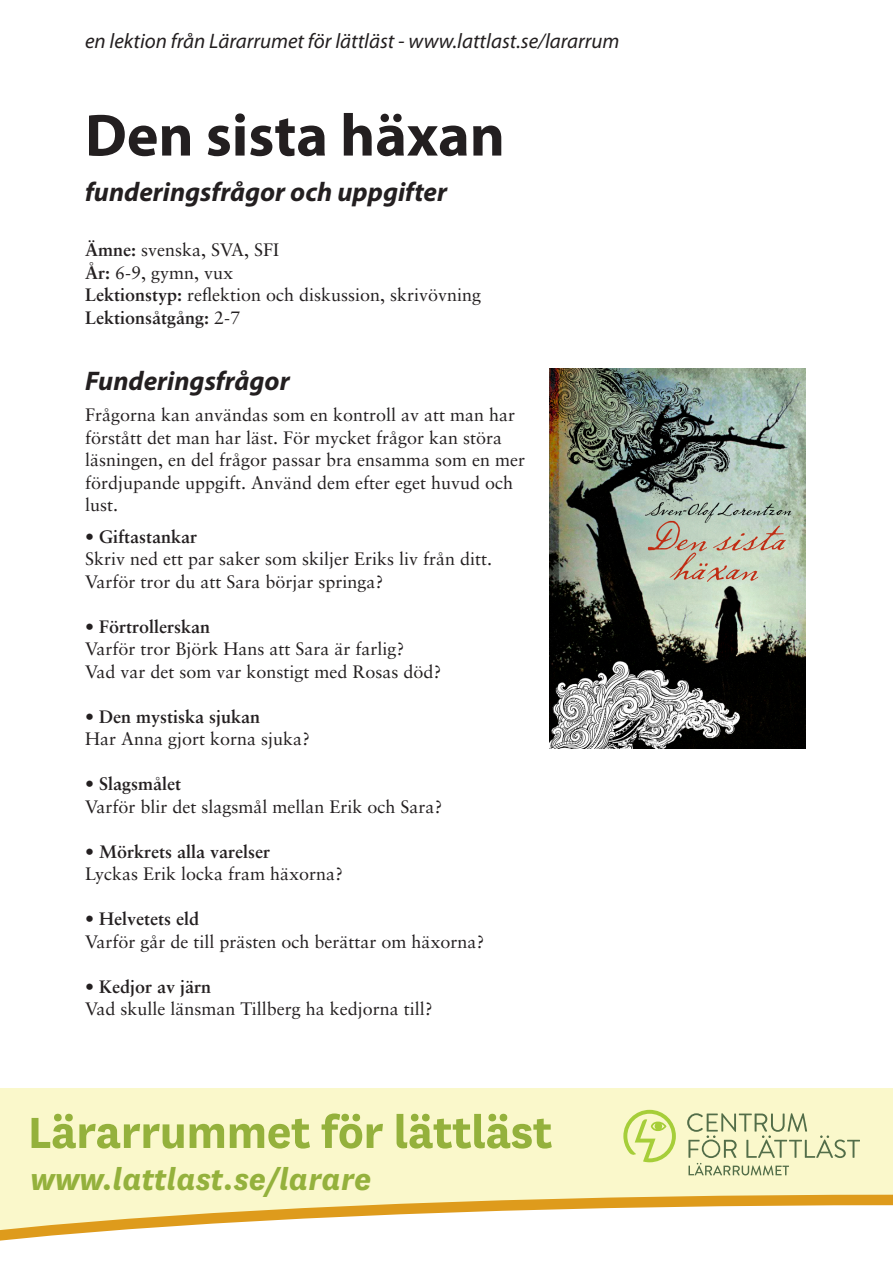
<style>
.page{position:relative;width:893px;height:1263px;background:#fff}
.page>*{position:absolute;margin:0;border:0;box-sizing:border-box;transform-origin:0 0}
.underrubrik{font:700 60px "Myriad Pro";color:#231f20}
.t1{font:700 51px "National";letter-spacing:-.01em;color:#94b13c}
.t2{font:italic 700 34.5px "National";color:#94b13c}
.Rubrik{font:italic 700 27px "Myriad Pro";color:#231f20}
.t3{font:italic 21px "Myriad Pro";color:#231f20}
.brödtext{font:18px/22.5px "Sabon";color:#231f20}
.brödtext-2{font:700 18px "Sabon";color:#231f20}
.bröd{font:18px "Sabon";color:#231f20}
.underunder_rubrik{font:18px "Sabon";color:#231f20}
.bröd-2{font:700 18px "Sabon";color:#231f20}
.s1{font-weight:700}
.s2{font-weight:400}
</style>
<div class="page">
<div style="left:0;top:1089px;width:893px;height:158px;background:#faf8cb"></div>
<svg style="left:0;top:1195px;width:893px;height:52px"></svg>
<svg style="left:623px;top:1110px;width:53px;height:52px"></svg>
<svg style="left:687px;top:1113px;width:173px;height:62px"></svg>
<img style="left:550px;top:369px;width:255px;height:379px">
<p class="t3" style="left:85px;top:28px;width:536px">en lektion från Lärarrumet för lättläst - www.lattlast.se/lararrum</p>
<p class="underrubrik" style="left:85px;top:96px;width:421px">Den sista häxan</p>
<p class="Rubrik" style="left:85px;top:175px;width:364px">funderingsfrågor och uppgifter</p>
<p class="underunder_rubrik" style="left:85px;top:239px;width:196px"><span class="s1">Ämne:</span> svenska, SVA, SFI</p>
<p class="bröd" style="left:85px;top:262px;width:150px"><span class="s1">År:</span> 6-9, gymn, vux</p>
<p class="bröd" style="left:85px;top:284px;width:398px"><span class="s1">Lektionstyp:</span> reflektion och diskussion, skrivövning</p>
<p class="bröd-2" style="left:85px;top:306px;width:157px">Lektionsåtgång: <span class="s2">2-7</span></p>
<p class="Rubrik" style="left:85px;top:364px;width:206px">Funderingsfrågor</p>
<p class="brödtext" style="left:85px;top:403px;width:442px">Frågorna kan användas som en kontroll av att man har förstått det man har läst. För mycket frågor kan störa läsningen, en del frågor passar bra ensamma som en mer fördjupande uppgift. Använd dem efter eget huvud och lust.</p>
<p class="brödtext-2" style="left:85px;top:525px;width:114px">• Giftastankar</p>
<p class="brödtext" style="left:85px;top:547px;width:409px">Skriv ned ett par saker som skiljer Eriks liv från ditt.</p>
<p class="brödtext" style="left:85px;top:570px;width:300px">Varför tror du att Sara börjar springa?</p>
<p class="brödtext-2" style="left:85px;top:615px;width:127px">• Förtrollerskan</p>
<p class="brödtext" style="left:85px;top:637px;width:321px">Varför tror Björk Hans att Sara är farlig?</p>
<p class="brödtext" style="left:85px;top:660px;width:358px">Vad var det som var konstigt med Rosas död?</p>
<p class="brödtext-2" style="left:85px;top:705px;width:177px">• Den mystiska sjukan</p>
<p class="brödtext" style="left:85px;top:727px;width:227px">Har Anna gjort korna sjuka?</p>
<p class="brödtext-2" style="left:85px;top:773px;width:97px">• Slagsmålet</p>
<p class="brödtext" style="left:85px;top:795px;width:359px">Varför blir det slagsmål mellan Erik och Sara?</p>
<p class="brödtext-2" style="left:85px;top:840px;width:187px">• Mörkrets alla varelser</p>
<p class="brödtext" style="left:85px;top:862px;width:260px">Lyckas Erik locka fram häxorna?</p>
<p class="brödtext-2" style="left:85px;top:908px;width:115px">• Helvetets eld</p>
<p class="brödtext" style="left:85px;top:930px;width:401px">Varför går de till prästen och berättar om häxorna?</p>
<p class="brödtext-2" style="left:85px;top:975px;width:128px">• Kedjor av järn</p>
<p class="brödtext" style="left:85px;top:997px;width:349px">Vad skulle länsman Tillberg ha kedjorna till?</p>
<p class="t1" style="left:28px;top:1096px;width:526px">Lärarrummet för lättläst</p>
<p class="t2" style="left:31px;top:1155px;width:342px">www.lattlast.se/larare</p>
</div>
